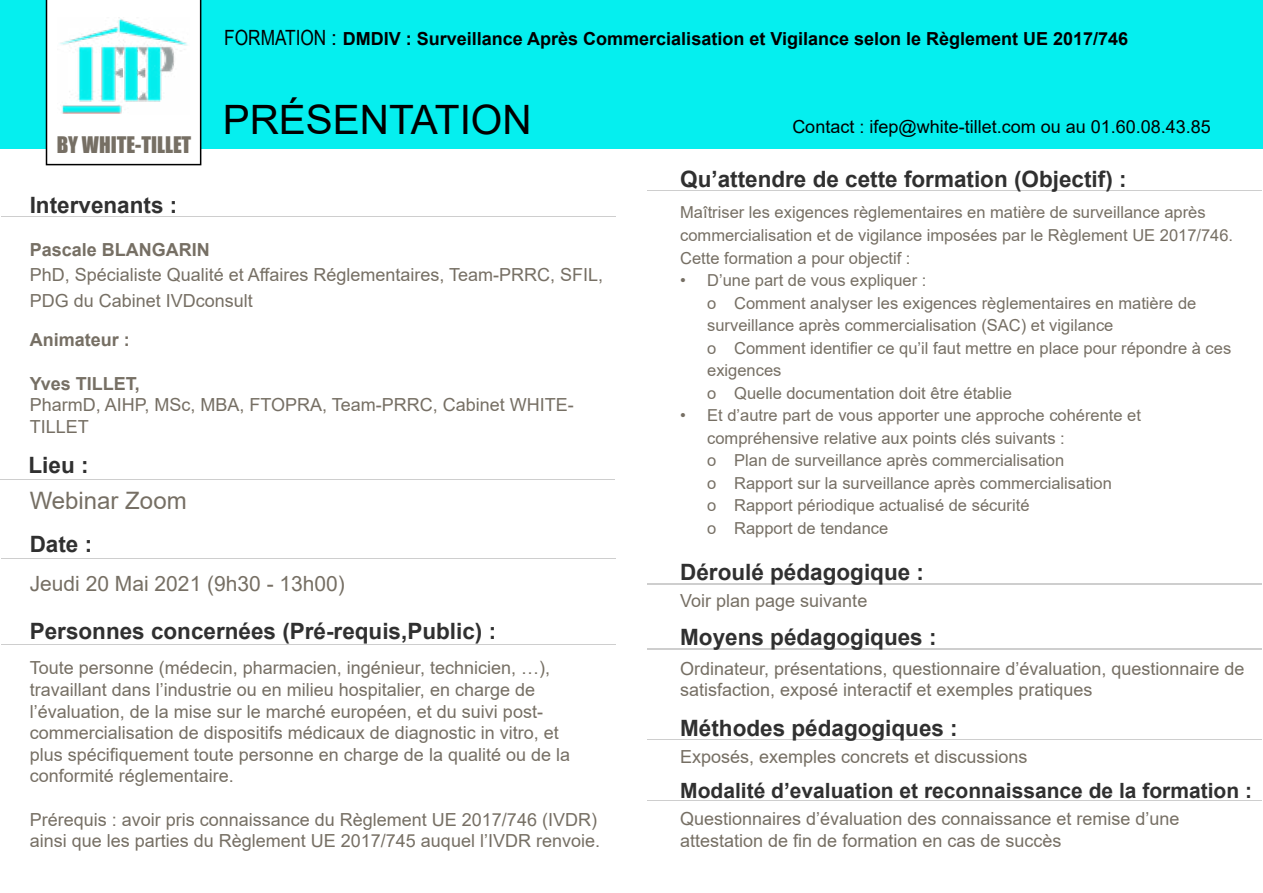
<style>
.page{position:relative;width:1263px;height:893px;background:#fff}
.page>*{position:absolute;margin:0;border:0;box-sizing:border-box;transform-origin:0 0}
.t1{font:40.5px "Arial";color:#000}
.t2{font:24px "Arial";color:#766f64}
.t3{font:700 22.5px "Arial";color:#303030}
.t4{font:700 21px "Arial";color:#303030}
.t5{font:21px "Arial";color:#766f64}
.t6{font:21px "Impact";color:#766f64}
.t7{font:18px/21.6px "Arial";color:#766f64}
.t8{font:700 18px "Arial";color:#000}
.t9{font:18px "Arial";color:#000}
.t10{font:700 18px "Arial";color:#766f64}
.t11{font:16.5px/22.5px "Arial";color:#766f64}
.s1{font-family:"Arial Narrow";font-weight:400;font-size:21px}
.s2{font-weight:400;font-size:21px}
</style>
<div class="page">
<div style="left:0;top:0;width:1263px;height:149px;background:#05efef"></div>
<svg style="left:46px;top:0;width:155px;height:165px"></svg>
<hr style="left:1px;top:558px;width:615px;height:1px;background:#cecece">
<hr style="left:646px;top:190px;width:615px;height:1px;background:#cecece">
<hr style="left:646px;top:648px;width:615px;height:1px;background:#cecece">
<hr style="left:646px;top:739px;width:615px;height:1px;background:#cecece">
<hr style="left:646px;top:800px;width:615px;height:1px;background:#cecece">
<hr style="left:1px;top:644px;width:615px;height:1px;background:#cecece">
<hr style="left:1px;top:216px;width:615px;height:1px;background:#cecece">
<hr style="left:0;top:479px;width:615px;height:1px;background:#cecece">
<hr style="left:646px;top:583px;width:615px;height:2px;background:#cecece">
<p class="t6" style="left:57px;top:128px;width:136px">BY WHITE-TILLET</p>
<p class="t8" style="left:224px;top:26px;width:905px"><span class="s1">FORMATION</span> <span class="s2">:</span> DMDIV : Surveillance Après Commercialisation et Vigilance selon le Règlement UE 2017/746</p>
<h1 class="t1" style="left:223px;top:92px;width:311px">PRÉSENTATION</h1>
<p class="t9" style="left:792px;top:114px;width:420px">Contact : ifep@white-tillet.com ou au 01.60.08.43.85</p>
<p class="t3" style="left:680px;top:163px;width:448px">Qu’attendre de cette formation (Objectif) :</p>
<p class="t3" style="left:30px;top:189px;width:149px">Intervenants :</p>
<p class="t10" style="left:30px;top:237px;width:182px">Pascale BLANGARIN</p>
<p class="t7" style="left:30px;top:262px;width:575px;line-height:25.5px">PhD, Spécialiste Qualité et Affaires Réglementaires, Team-PRRC, SFIL,<br>PDG du Cabinet IVDconsult</p>
<p class="t10" style="left:30px;top:327px;width:102px">Animateur :</p>
<p class="t10" style="left:30px;top:371px;width:112px">Yves TILLET,</p>
<p class="t7" style="left:30px;top:394px;width:546px">PharmD, AIHP, MSc, MBA, FTOPRA, Team-PRRC, Cabinet WHITE-<br>TILLET</p>
<p class="t3" style="left:28px;top:449px;width:62px">Lieu :</p>
<h2 class="t2" style="left:30px;top:484px;width:158px">Webinar Zoom</h2>
<p class="t3" style="left:30px;top:528px;width:64px">Date :</p>
<p class="t5" style="left:30px;top:569px;width:317px">Jeudi 20 Mai 2021 (9h30 - 13h00)</p>
<p class="t3" style="left:30px;top:615px;width:468px">Personnes concernées (Pré-requis,Public) :</p>
<p class="t7" style="left:30px;top:657px;width:542px">Toute personne (médecin, pharmacien, ingénieur, technicien, …), travaillant dans l’industrie ou en milieu hospitalier, en charge de l’évaluation, de la mise sur le marché européen, et du suivi post&shy;commercialisation de dispositifs médicaux de diagnostic in vitro, et plus spécifiquement toute personne en charge de la qualité ou de la conformité réglementaire.</p>
<p class="t7" style="left:30px;top:808px;width:572px">Prérequis : avoir pris connaissance du Règlement UE 2017/746 (IVDR) ainsi que les parties du Règlement UE 2017/745 auquel l’IVDR renvoie.</p>
<p class="t11" style="left:680px;top:201px;width:554px">Maîtriser les exigences règlementaires en matière de surveillance après commercialisation et de vigilance imposées par le Règlement UE 2017/746.<br>Cette formation a pour objectif :</p>
<p class="t11" style="left:707px;top:269px;width:526px;text-indent:-27px">• D’une part de vous expliquer :<br>o Comment analyser les exigences règlementaires en matière de surveillance après commercialisation (SAC) et vigilance<br>o Comment identifier ce qu’il faut mettre en place pour répondre à ces exigences<br>o Quelle documentation doit être établie</p>
<p class="t11" style="left:707px;top:404px;width:435px;text-indent:-27px">• Et d’autre part de vous apporter une approche cohérente et compréhensive relative aux points clés suivants :<br>o Plan de surveillance après commercialisation<br>o Rapport sur la surveillance après commercialisation<br>o Rapport périodique actualisé de sécurité<br>o Rapport de tendance</p>
<p class="t3" style="left:680px;top:556px;width:245px">Déroulé pédagogique :</p>
<p class="t7" style="left:680px;top:590px;width:189px">Voir plan page suivante</p>
<p class="t3" style="left:680px;top:621px;width:258px">Moyens pédagogiques :</p>
<p class="t7" style="left:680px;top:657px;width:566px">Ordinateur, présentations, questionnaire d’évaluation, questionnaire de satisfaction, exposé interactif et exemples pratiques</p>
<p class="t3" style="left:680px;top:712px;width:279px">Méthodes pédagogiques :</p>
<p class="t7" style="left:680px;top:746px;width:349px">Exposés, exemples concrets et discussions</p>
<p class="t4" style="left:680px;top:776px;width:573px">Modalité d’evaluation et reconnaissance de la formation :</p>
<p class="t7" style="left:680px;top:808px;width:501px">Questionnaires d’évaluation des connaissance et remise d’une attestation de fin de formation en cas de succès</p>
</div>
